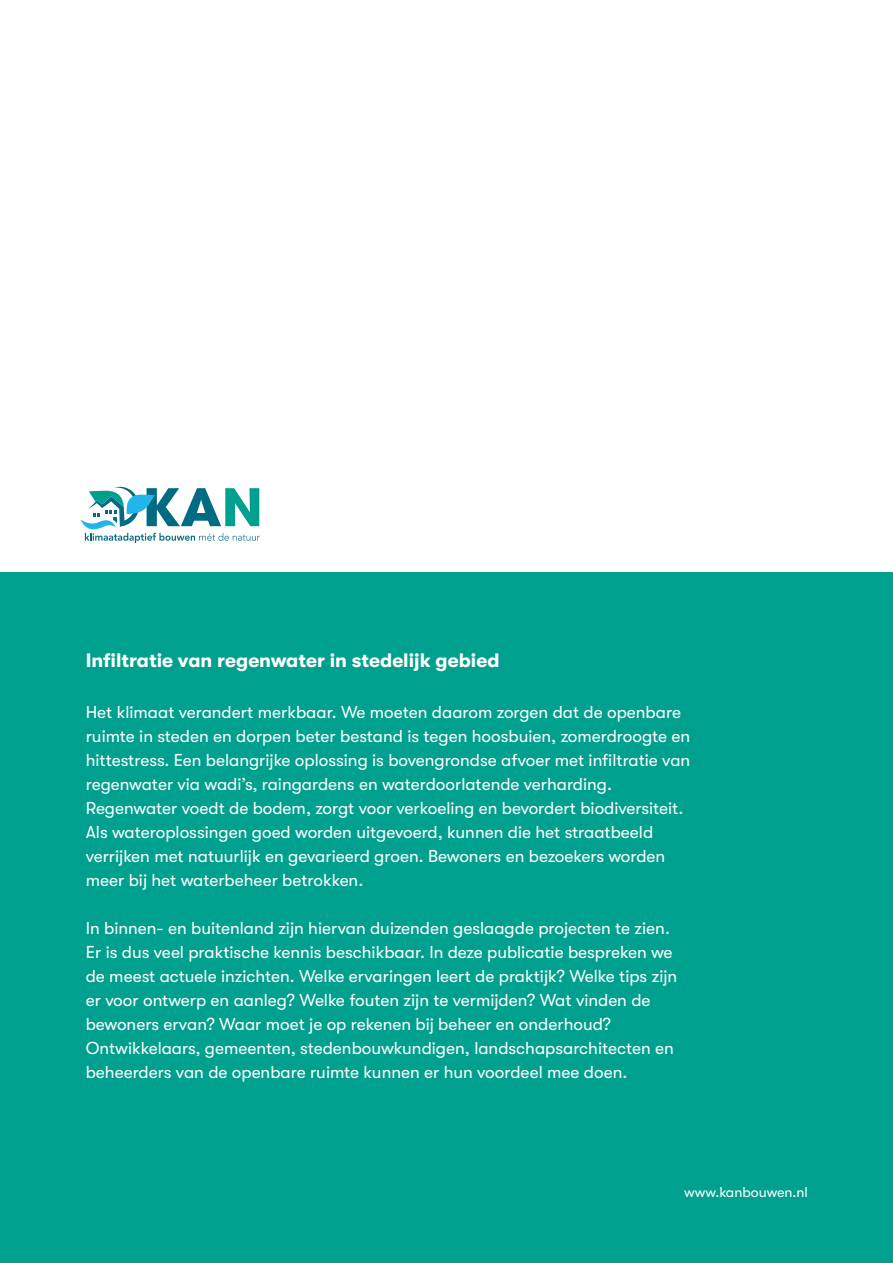
<style>
.page{position:relative;width:893px;height:1263px;background:#fff}
.page>*{position:absolute;margin:0;border:0;box-sizing:border-box;transform-origin:0 0}
.t1{font:700 19.5px "GT Walsheim Pro";color:#fff}
.t2{font:17.25px/24px "GT Walsheim Pro";color:#fff}
.t3{font:14.25px "GT Walsheim Pro";color:#fff}
</style>
<div class="page">
<svg style="left:81px;top:486px;width:179px;height:57px"></svg>
<div style="left:0;top:573px;width:893px;height:690px;background:#00a08f"></div>
<p class="t1" style="left:86px;top:649px;width:415px">Infiltratie van regenwater in stedelijk gebied</p>
<p class="t2" style="left:86px;top:700px;width:606px">Het klimaat verandert merkbaar. We moeten daarom zorgen dat de openbare ruimte in steden en dorpen beter bestand is tegen hoosbuien, zomerdroogte en hittestress. Een belangrijke oplossing is bovengrondse afvoer met infiltratie van regenwater via wadi’s, raingardens en waterdoorlatende verharding.<br>Regenwater voedt de bodem, zorgt voor verkoeling en bevordert biodiversiteit.<br>Als wateroplossingen goed worden uitgevoerd, kunnen die het straatbeeld verrijken met natuurlijk en gevarieerd groen. Bewoners en bezoekers worden meer bij het waterbeheer betrokken.</p>
<p class="t2" style="left:86px;top:916px;width:593px">In binnen- en buitenland zijn hiervan duizenden geslaagde projecten te zien.<br>Er is dus veel praktische kennis beschikbaar. In deze publicatie bespreken we de meest actuele inzichten. Welke ervaringen leert de praktijk? Welke tips zijn er voor ontwerp en aanleg? Welke fouten zijn te vermijden? Wat vinden de bewoners ervan? Waar moet je op rekenen bij beheer en onderhoud?<br>Ontwikkelaars, gemeenten, stedenbouwkundigen, landschapsarchitecten en beheerders van de openbare ruimte kunnen er hun voordeel mee doen.</p>
<p class="t3" style="left:684px;top:1184px;width:125px">www.kanbouwen.nl</p>
</div>
